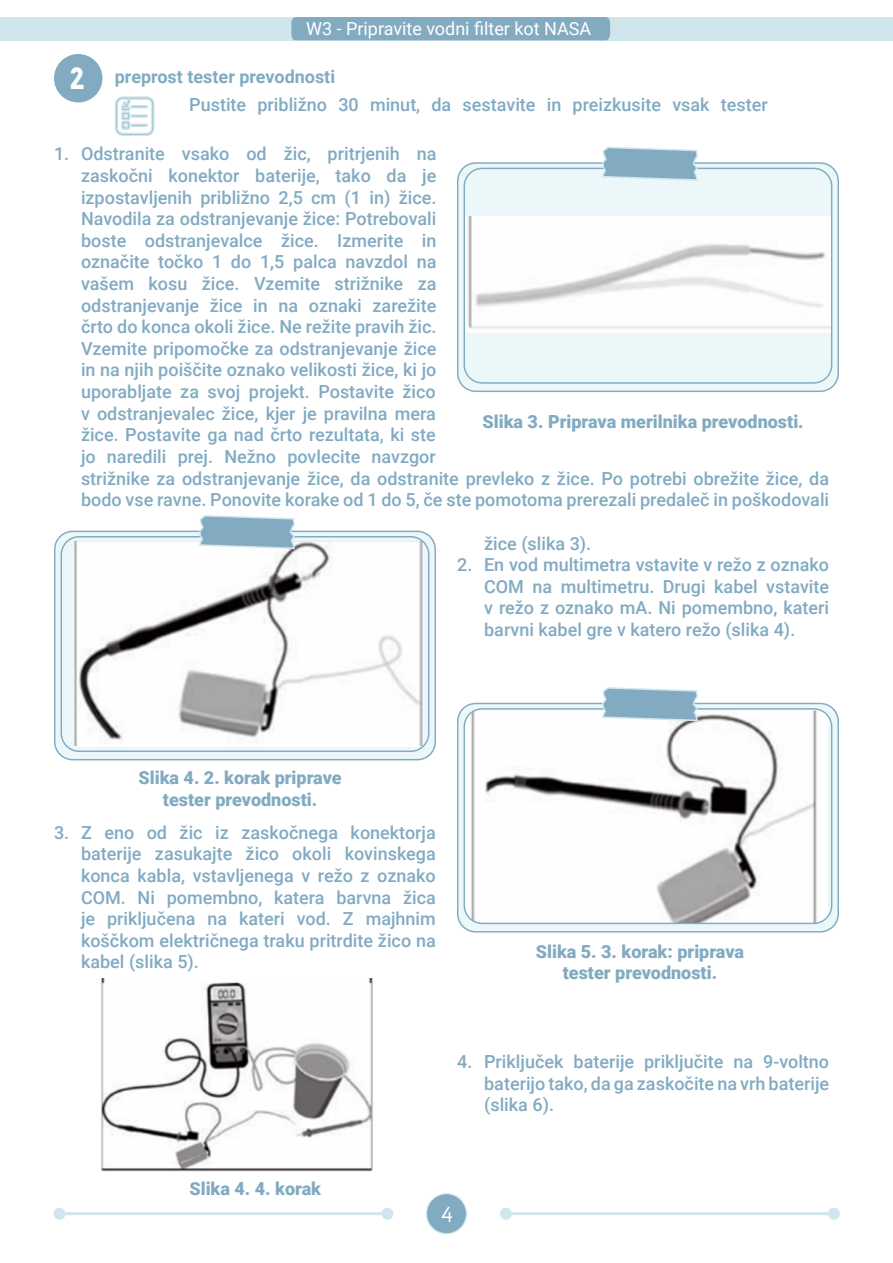
<style>
.page{position:relative;width:893px;height:1263px;background:#fff}
.page>*{position:absolute;margin:0;border:0;box-sizing:border-box;transform-origin:0 0}
.t1{font:900 29.55px "TG Neuramatica";color:#fff}
.t2{font:21px "TG Neuramatica";color:#fff}
.t3{font:500 18px/21.6px "Roboto";color:#82abc2;text-align:justify}
.t4{font:900 18px "Roboto";color:#82abc2}
.t5{font:18px "Roboto";color:#fff}
.t6{font:700 18px "Roboto";color:#82abc2}
</style>
<div class="page">
<div style="left:426px;top:1194px;width:40px;height:40px;background:#82abc2;border-radius:50%"></div>
<div style="left:426px;top:1193px;width:41px;height:41px;border:1px solid #d0e5ec;border-radius:50%"></div>
<div style="left:0;top:17px;width:893px;height:23px;background:#d0e5ec"></div>
<div style="left:291px;top:17px;width:319px;height:24px;background:#82abc2"></div>
<hr style="left:506px;top:1212px;width:328px;height:3px;background:#d0e5ec">
<div style="left:500px;top:1208px;width:12px;height:12px;background:#d0e5ec;border-radius:50%"></div>
<div style="left:828px;top:1208px;width:12px;height:12px;background:#d0e5ec;border-radius:50%"></div>
<hr style="left:60px;top:1212px;width:327px;height:3px;background:#d0e5ec">
<div style="left:54px;top:1208px;width:12px;height:12px;background:#d0e5ec;border-radius:50%"></div>
<div style="left:381px;top:1208px;width:12px;height:12px;background:#d0e5ec;border-radius:50%"></div>
<div style="left:458px;top:163px;width:380px;height:228px;background:#ebf7f9;border-radius:18px"></div>
<div style="left:457px;top:162px;width:382px;height:230px;border:1px solid #82abc2;border-radius:18px"></div>
<img style="left:466px;top:217px;width:364px;height:116px">
<div style="left:464px;top:168px;width:368px;height:216px;border:1px solid #82abc2;border-radius:18px"></div>
<svg style="left:601px;top:146px;width:98px;height:35px"></svg>
<svg style="left:458px;top:703px;width:380px;height:229px;background:#e5f3f6"></svg>
<div style="left:457px;top:703px;width:382px;height:229px;border:1px solid #82abc2;border-radius:18px"></div>
<img style="left:464px;top:710px;width:364px;height:213px">
<div style="left:464px;top:708px;width:368px;height:216px;border:1px solid #82abc2;border-radius:18px"></div>
<svg style="left:601px;top:687px;width:98px;height:35px;background:#9dbdcf"></svg>
<div style="left:55px;top:531px;width:380px;height:229px;background:#ebf7f9;border-radius:18px"></div>
<div style="left:54px;top:531px;width:382px;height:229px;border:1px solid #82abc2;border-radius:18px"></div>
<img style="left:74px;top:542px;width:348px;height:205px">
<div style="left:61px;top:536px;width:368px;height:216px;border:1px solid #82abc2;border-radius:18px"></div>
<svg style="left:198px;top:515px;width:98px;height:35px;background:#9dbdcf"></svg>
<div style="left:54px;top:54px;width:48px;height:48px;background:#82abc2;border-radius:50%"></div>
<svg style="left:115px;top:96px;width:40px;height:40px"></svg>
<img style="left:101px;top:978px;width:272px;height:194px">
<p class="t1" style="left:69px;top:58px;width:17px">2</p>
<p class="t5" style="left:306px;top:16px;width:287px">W3 - Pripravite vodni filter kot NASA</p>
<p class="t6" style="left:115px;top:64px;width:222px">preprost tester prevodnosti</p>
<p class="t3" style="left:189px;top:93px;width:580px">Pustite približno 30 minut, da sestavite in preizkusite vsak tester</p>
<p class="t3" style="left:81px;top:143px;width:750px;text-align:left;text-indent:-27px">1. Odstranite vsako od žic, pritrjenih na<br>zaskočni konektor baterije, tako da je<br>izpostavljenih približno 2,5 cm (1 in) žice.<br>Navodila za odstranjevanje žice: Potrebovali<br>boste odstranjevalce žice. Izmerite in<br>označite točko 1 do 1,5 palca navzdol na<br>vašem kosu žice. Vzemite strižnike za<br>odstranjevanje žice in na oznaki zarežite<br>črto do konca okoli žice. Ne režite pravih žic.<br>Vzemite pripomočke za odstranjevanje žice<br>in na njih poiščite oznako velikosti žice, ki jo<br>uporabljate za svoj projekt. Postavite žico<br>v odstranjevalec žice, kjer je pravilna mera<br>žice. Postavite ga nad črto rezultata, ki ste<br>jo naredili prej. Nežno povlecite navzgor<br>strižnike za odstranjevanje žice, da odstranite prevleko z žice. Po potrebi obrežite žice, da bodo vse ravne. Ponovite korake od 1 do 5, če ste pomotoma prerezali predaleč in poškodovali</p>
<p class="t3" style="left:484px;top:532px;width:109px">žice (slika 3).</p>
<p class="t3" style="left:484px;top:553px;width:347px;text-indent:-27px">2. En vod multimetra vstavite v režo z oznako COM na multimetru. Drugi kabel vstavite v režo z oznako mA. Ni pomembno, kateri barvni kabel gre v katero režo (slika 4).</p>
<p class="t4" style="left:483px;top:409px;width:323px">Slika 3. Priprava merilnika prevodnosti.</p>
<p class="t4" style="left:139px;top:765px;width:205px">Slika 4. 2. korak priprave</p>
<p class="t4" style="left:163px;top:787px;width:156px">tester prevodnosti.</p>
<p class="t3" style="left:81px;top:821px;width:356px;text-indent:-27px">3. Z eno od žic iz zaskočnega konektorja baterije zasukajte žico okoli kovinskega konca kabla, vstavljenega v režo z oznako COM. Ni pomembno, katera barvna žica je priključena na kateri vod. Z majhnim koščkom električnega traku pritrdite žico na kabel (slika 5).</p>
<p class="t4" style="left:536px;top:938px;width:210px">Slika 5. 3. korak: priprava</p>
<p class="t4" style="left:563px;top:960px;width:156px">tester prevodnosti.</p>
<p class="t4" style="left:189px;top:1175px;width:133px">Slika 4. 4. korak</p>
<p class="t3" style="left:484px;top:1050px;width:347px;text-indent:-27px">4. Priključek baterije priključite na 9-voltno baterijo tako, da ga zaskočite na vrh baterije (slika 6).</p>
<p class="t2" style="left:441px;top:1200px;width:13px">4</p>
</div>
